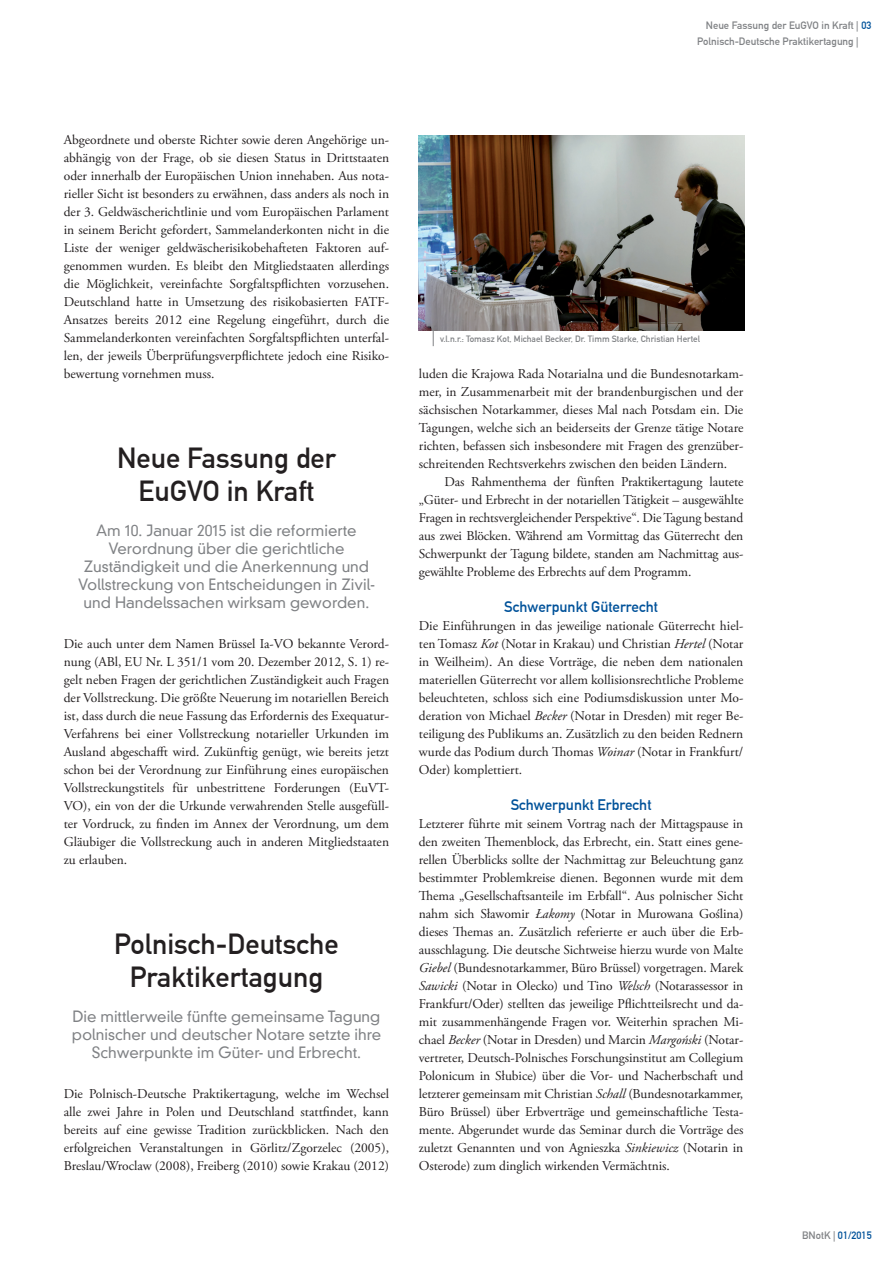
<style>
.page{position:relative;width:893px;height:1263px;background:#fff}
.page>*{position:absolute;margin:0;border:0;box-sizing:border-box;transform-origin:0 0}
.t1{font:28.5px/33px "DIN Mittelschrift LT";color:#231f20;text-align:center}
.t2{font:300 15px/18px "DIN Neuzeit Grotesk LT";color:#808285;text-align:center}
.t3{font:15px "DIN Mittelschrift LT";color:#01529a}
.t4{font:13.5px/18px "Adobe Garamond Pro";color:#231f20;text-align:justify}
.t5{font:10.5px/16.5px "DIN Mittelschrift LT";color:#808285}
.t6{font:10.5px "DIN Mittelschrift LT";color:#01529a}
.t7{font:9px "DIN Mittelschrift LT";color:#808285}
.s1{color:#01529a}
.s2{font-style:italic}
.s3{color:#808285}
</style>
<div class="page">
<img style="left:419px;top:135px;width:325px;height:196px">
<svg style="left:433px;top:330px;width:1px;height:16px"></svg>
<p class="t5" style="left:697px;top:17px;width:176px;text-indent:9px">Neue Fassung der EuGVO in Kraft | <span class="s1">03<br></span>Polnisch-Deutsche Praktikertagung |</p>
<p class="t4" style="left:64px;top:131px;width:327px">Abgeordnete und oberste Richter sowie deren Angehörige un&shy;abhängig von der Frage, ob sie diesen Status in Drittstaaten oder innerhalb der Europäischen Union innehaben. Aus nota&shy;rieller Sicht ist besonders zu erwähnen, dass anders als noch in der 3. Geldwäscherichtlinie und vom Europäischen Parlament in seinem Bericht gefordert, Sammelanderkonten nicht in die Liste der weniger geldwäscherisikobehafteten Faktoren auf&shy;genommen wurden. Es bleibt den Mitgliedstaaten allerdings die Möglichkeit, vereinfachte Sorgfaltspflichten vorzusehen.<br>Deutschland hatte in Umsetzung des risikobasierten FATF-Ansatzes bereits 2012 eine Regelung eingeführt, durch die Sammelanderkonten vereinfachten Sorgfaltspflichten unterfal&shy;len, der jeweils Überprüfungsverpflichtete jedoch eine Risiko&shy;bewertung vornehmen muss.</p>
<h1 class="t1" style="left:117px;top:442px;width:220px">Neue Fassung der<br>EuGVO in Kraft</h1>
<p class="t2" style="left:78px;top:522px;width:298px">Am 10. Januar 2015 ist die reformierte Verordnung über die gerichtliche Zuständigkeit und die Anerkennung und Vollstreckung von Entscheidungen in Zivil&shy;und Handelssachen wirksam geworden.</p>
<p class="t4" style="left:64px;top:635px;width:327px">Die auch unter dem Namen Brüssel Ia-VO bekannte Verord&shy;nung (ABl, EU Nr. L 351/1 vom 20. Dezember 2012, S. 1) re&shy;gelt neben Fragen der gerichtlichen Zuständigkeit auch Fragen der Vollstreckung. Die größte Neuerung im notariellen Bereich ist, dass durch die neue Fassung das Erfordernis des Exequatur-Verfahrens bei einer Vollstreckung notarieller Urkunden im Ausland abgeschafft wird. Zukünftig genügt, wie bereits jetzt schon bei der Verordnung zur Einführung eines europäischen Vollstreckungstitels für unbestrittene Forderungen (EuVT-VO), ein von der die Urkunde verwahrenden Stelle ausgefüll&shy;ter Vordruck, zu finden im Annex der Verordnung, um dem Gläubiger die Vollstreckung auch in anderen Mitgliedstaaten zu erlauben.</p>
<h1 class="t1" style="left:114px;top:928px;width:226px">Polnisch-Deutsche<br>Praktikertagung</h1>
<p class="t2" style="left:72px;top:1008px;width:311px">Die mittlerweile fünfte gemeinsame Tagung polnischer und deutscher Notare setzte ihre<br>Schwerpunkte im Güter- und Erbrecht.</p>
<p class="t4" style="left:64px;top:1085px;width:327px">Die Polnisch-Deutsche Praktikertagung, welche im Wechsel alle zwei Jahre in Polen und Deutschland stattfindet, kann bereits auf eine gewisse Tradition zurückblicken. Nach den erfolgreichen Veranstaltungen in Görlitz/Zgorzelec (2005), Breslau/Wroclaw (2008), Freiberg (2010) sowie Krakau (2012)</p>
<p class="t7" style="left:440px;top:334px;width:261px">v.l.n.r.: Tomasz Kot, Michael Becker, Dr. Timm Starke, Christian Hertel</p>
<p class="t4" style="left:419px;top:365px;width:326px">luden die Krajowa Rada Notarialna und die Bundesnotarkam&shy;mer, in Zusammenarbeit mit der brandenburgischen und der sächsischen Notarkammer, dieses Mal nach Potsdam ein. Die Tagungen, welche sich an beiderseits der Grenze tätige Notare richten, befassen sich insbesondere mit Fragen des grenzüber&shy;schreitenden Rechtsverkehrs zwischen den beiden Ländern.</p>
<p class="t4" style="left:419px;top:473px;width:326px;text-indent:26px">Das Rahmenthema der fünften Praktikertagung lautete „Güter- und Erbrecht in der notariellen Tätigkeit – ausgewählte Fragen in rechtsvergleichender Perspektive“. Die Tagung bestand aus zwei Blöcken. Während am Vormittag das Güterrecht den Schwerpunkt der Tagung bildete, standen am Nachmittag aus&shy;gewählte Probleme des Erbrechts auf dem Programm.</p>
<p class="t3" style="left:504px;top:598px;width:155px">Schwerpunkt Güterrecht</p>
<p class="t4" style="left:419px;top:617px;width:326px">Die Einführungen in das jeweilige nationale Güterrecht hiel&shy;ten Tomasz <span class="s2">Kot</span> (Notar in Krakau) und Christian <span class="s2">Hertel</span> (Notar in Weilheim). An diese Vorträge, die neben dem nationalen materiellen Güterrecht vor allem kollisionsrechtliche Probleme beleuchteten, schloss sich eine Podiumsdiskussion unter Mo&shy;deration von Michael <span class="s2">Becker</span> (Notar in Dresden) mit reger Be&shy;teiligung des Publikums an. Zusätzlich zu den beiden Rednern wurde das Podium durch Thomas <span class="s2">Woinar</span> (Notar in Frankfurt/ Oder) komplettiert.</p>
<p class="t3" style="left:511px;top:796px;width:142px">Schwerpunkt Erbrecht</p>
<p class="t4" style="left:419px;top:815px;width:326px">Letzterer führte mit seinem Vortrag nach der Mittagspause in den zweiten Themenblock, das Erbrecht, ein. Statt eines gene&shy;rellen Überblicks sollte der Nachmittag zur Beleuchtung ganz bestimmter Problemkreise dienen. Begonnen wurde mit dem Thema „Gesellschaftsanteile im Erbfall“. Aus polnischer Sicht nahm sich Sławomir <span class="s2">Łakomy</span> (Notar in Murowana Goślina) dieses Themas an. Zusätzlich referierte er auch über die Erb&shy;ausschlagung. Die deutsche Sichtweise hierzu wurde von Malte <span class="s2">Giebel</span> (Bundesnotarkammer, Büro Brüssel) vorgetragen. Marek <span class="s2">Sawicki</span> (Notar in Olecko) und Tino <span class="s2">Welsch</span> (Notarassessor in Frankfurt/Oder) stellten das jeweilige Pflichtteilsrecht und da&shy;mit zusammenhängende Fragen vor. Weiterhin sprachen Mi&shy;chael <span class="s2">Becker</span> (Notar in Dresden) und Marcin <span class="s2">Margoński</span> (Notar&shy;vertreter, Deutsch-Polnisches Forschungsinstitut am Collegium Polonicum in Słubice) über die Vor- und Nacherbschaft und letzterer gemeinsam mit Christian <span class="s2">Schall</span> (Bundesnotarkammer, Büro Brüssel) über Erbverträge und gemeinschaftliche Testa&shy;mente. Abgerundet wurde das Seminar durch die Vorträge des zuletzt Genannten und von Agnieszka <span class="s2">Sinkiewicz</span> (Notarin in Osterode) zum dinglich wirkenden Vermächtnis.</p>
<p class="t6" style="left:802px;top:1229px;width:71px"><span class="s3">BNotK |</span> 01/2015</p>
</div>
